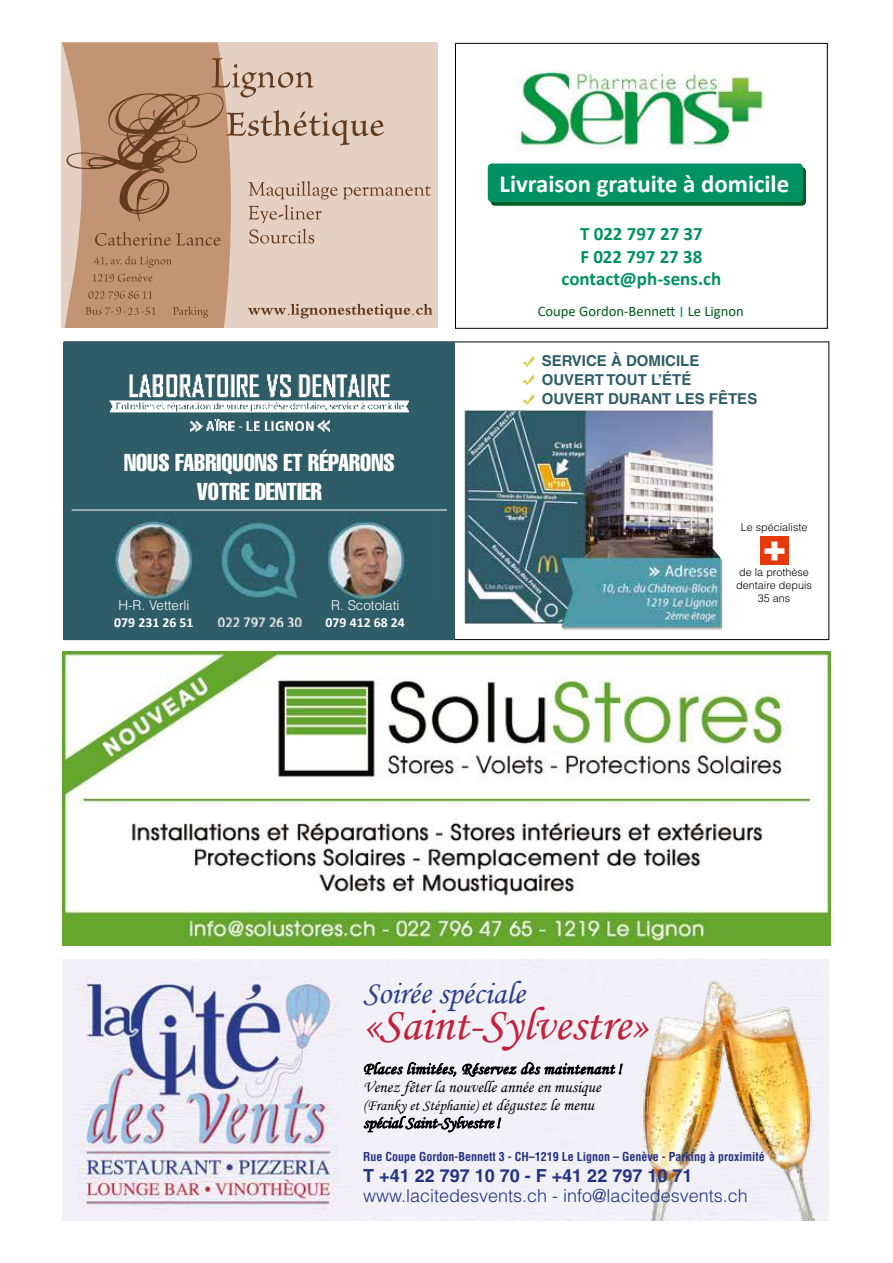
<style>
.page{position:relative;width:893px;height:1263px;background:#fff}
.page>*{position:absolute;margin:0;border:0;box-sizing:border-box;transform-origin:0 0}
.t1{font:47.1px "Monotype Corsiva";color:#c2203b}
.t2{font:32.55px "Monotype Corsiva";color:#2d3e8b}
.t3{font:700 24.75px "Calibri";color:#fff}
.t4{font:extra-condensed 24px/28.8px "Helvetica";color:#fff;text-align:center}
.t5{font:700 19.05px/22.8px "Calibri";color:#009262;text-align:center}
.t6{font:300 18px "Helvetica";color:#243282}
.t7{font:700 18px "Helvetica";color:#243282}
.t8{font:16.5px/18px "Monotype Corsiva";letter-spacing:.025em;color:#000}
.t9{font:16.5px "Monotype Corsiva";color:#000}
.t10{font:700 15px/19px "Helvetica";color:#2e5c67}
.t11{font:15px "Monotype Corsiva";color:#000}
.t12{font:14.55px "Calibri";color:#005c23}
.t13{font:700 13.8px "Calibri";color:#fff}
.t14{font:300 13.5px "Helvetica";color:#fff}
.t15{font:700 condensed 12px "Helvetica";color:#243282}
.t16{font:300 10.8px/13px "Helvetica";color:#000;text-align:center}
.s1{font-weight:700;font-size:11.7px;color:#009262}
.s2{font-size:16.5px}
</style>
<div class="page">
<div style="left:64px;top:342px;width:391px;height:298px;background:#2e5c67"></div>
<img style="left:109px;top:374px;width:300px;height:58px">
<img style="left:112px;top:513px;width:295px;height:87px">
<img style="left:464px;top:405px;width:259px;height:225px">
<hr style="left:72px;top:510px;width:375px;height:1px;background:#fff">
<img style="left:760px;top:536px;width:28px;height:28px">
<img style="left:522px;top:355px;width:13px;height:13px">
<img style="left:522px;top:374px;width:13px;height:12px">
<img style="left:522px;top:393px;width:13px;height:12px">
<img style="left:217px;top:617px;width:85px;height:10px">
<img style="left:516px;top:71px;width:250px;height:78px">
<div style="left:491px;top:167px;width:315px;height:39px;background:#005c23;border-radius:4px"></div>
<div style="left:488px;top:163px;width:315px;height:39px;background:#009262;border-radius:4px"></div>
<div style="left:455px;top:43px;width:373px;height:285px;border:1px solid #000"></div>
<div style="left:61px;top:43px;width:377px;height:285px;background:#e5d1c3"></div>
<svg style="left:62px;top:43px;width:169px;height:285px;background:#c79d7f"></svg>
<svg style="left:94px;top:256px;width:78px;height:12px"></svg>
<svg style="left:93px;top:274px;width:60px;height:8px"></svg>
<svg style="left:88px;top:291px;width:65px;height:8px"></svg>
<svg style="left:173px;top:306px;width:35px;height:12px"></svg>
<svg style="left:95px;top:232px;width:126px;height:14px;background:#af8262"></svg>
<svg style="left:85px;top:307px;width:71px;height:8px"></svg>
<svg style="left:67px;top:58px;width:364px;height:165px"></svg>
<svg style="left:249px;top:229px;width:65px;height:15px"></svg>
<svg style="left:248px;top:304px;width:184px;height:14px"></svg>
<img style="left:63px;top:652px;width:767px;height:294px">
<img style="left:63px;top:959px;width:765px;height:261px">
<img style="left:636px;top:975px;width:184px;height:245px">
<svg style="left:364px;top:1062px;width:92px;height:15px"></svg>
<svg style="left:462px;top:1062px;width:161px;height:15px"></svg>
<svg style="left:364px;top:1116px;width:137px;height:18px"></svg>
<h3 class="t3" style="left:500px;top:166px;width:291px">Livraison gratuite à domicile</h3>
<p class="t5" style="left:562px;top:222px;width:161px">T 022 797 27 37<br>F 022 797 27 38 contact@ph-sens.ch</p>
<p class="t12" style="left:538px;top:301px;width:207px">Coupe Gordon-Bennett <span class="s1">|</span> Le Lignon</p>
<h3 class="t4" style="left:124px;top:447px;width:272px">NOUS FABRIQUONS ET RÉPARONS<br>VOTRE DENTIER</h3>
<p class="t14" style="left:118px;top:597px;width:73px">H-R. Vetterli</p>
<p class="t13" style="left:114px;top:612px;width:81px">079 231 26 51</p>
<p class="t14" style="left:331px;top:597px;width:70px">R. Scotolati</p>
<p class="t13" style="left:326px;top:612px;width:81px">079 412 68 24</p>
<p class="t10" style="left:542px;top:351px;width:217px">SERVICE À DOMICILE<br>OUVERT TOUT L’ÉTÉ<br>OUVERT DURANT LES FÊTES</p>
<p class="t16" style="left:741px;top:520px;width:68px">Le spécialiste</p>
<p class="t16" style="left:736px;top:565px;width:77px">de la prothèse dentaire depuis<br>35 ans</p>
<h2 class="t2" style="left:363px;top:973px;width:163px">Soirée spéciale</h2>
<h1 class="t1" style="left:363px;top:996px;width:287px">«Saint-Sylvestre»</h1>
<p class="t8" style="left:363px;top:1060px;width:260px">Places limitées, Réservez dès maintenant !<br>Venez fêter la nouvelle année en musique</p>
<p class="t11" style="left:363px;top:1096px;width:233px">(Franky et Stéphanie) <span class="s2">et dégustez le menu</span></p>
<p class="t9" style="left:363px;top:1113px;width:138px">spécial Saint-Sylvestre!</p>
<p class="t15" style="left:363px;top:1149px;width:403px">Rue Coupe Gordon-Bennett 3 - CH–1219 Le Lignon – Genève - Parking à proximité</p>
<p class="t7" style="left:363px;top:1165px;width:331px">T +41 22 797 10 70 - F +41 22 797 10 71</p>
<p class="t6" style="left:363px;top:1185px;width:386px">www.lacitedesvents.ch - info@lacitedesvents.ch</p>
</div>
